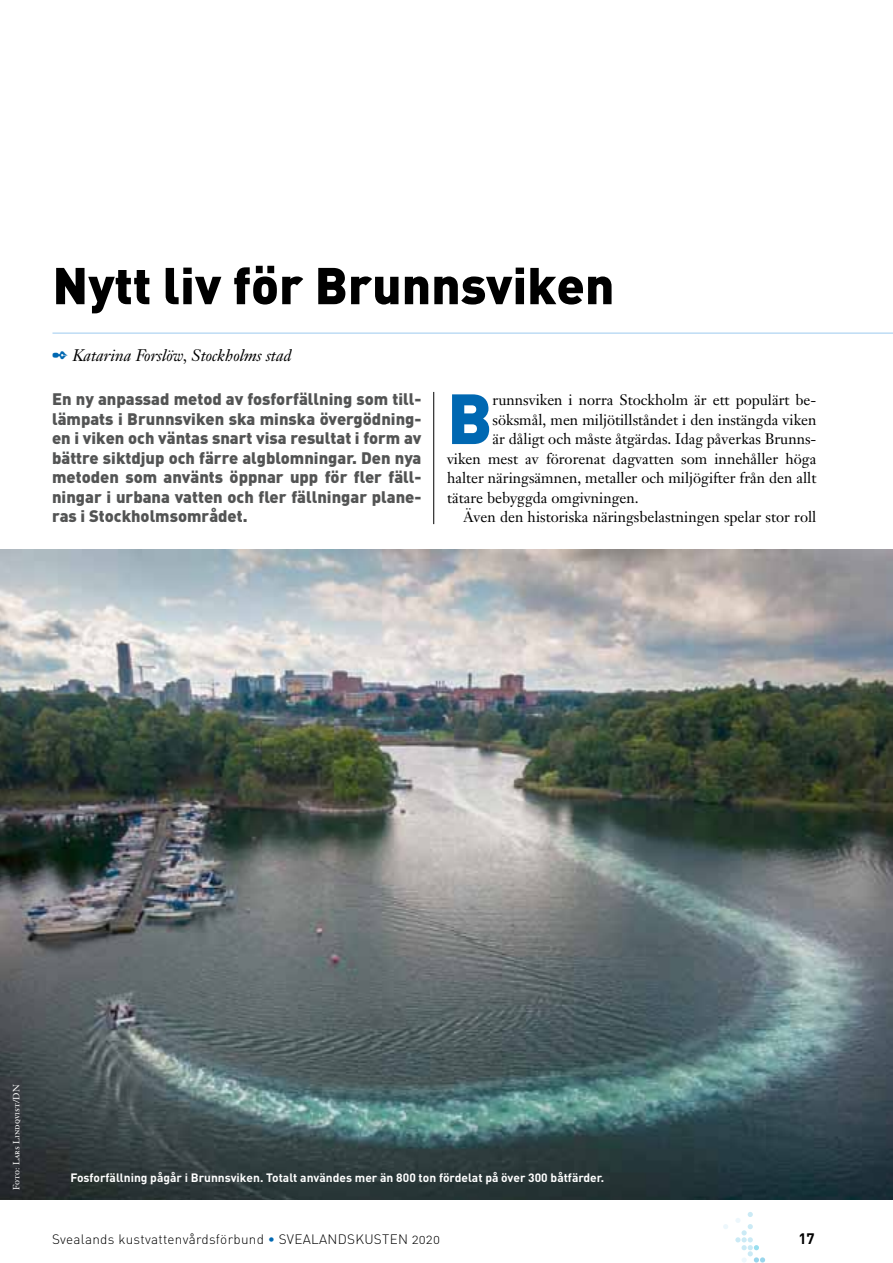
<style>
.page{position:relative;width:893px;height:1263px;background:#fff}
.page>*{position:absolute;margin:0;border:0;box-sizing:border-box;transform-origin:0 0}
.t1{font:900 69.75px "DIN";color:#0068b2}
.t2{font:900 51px "DIN";color:#000}
.t3{font:900 16.5px/19.5px "DIN";color:#535454;text-align:justify}
.t4{font:16.5px "Janson Text Italic Os F";color:#000}
.t5{font:15px "Janson Text";color:#000}
.t6{font:700 15px "DIN";color:#000}
.t7{font:13.5px "DIN Light Alternate";letter-spacing:.02em;color:#000}
.t8{font:700 12px "DIN";color:#fff}
.t9{font:9px "Janson Text Roman SC";color:#fff}
.s1{color:#0068b2}
</style>
<div class="page">
<svg style="left:723px;top:1224px;width:5px;height:5px"></svg>
<svg style="left:735px;top:1212px;width:30px;height:51px"></svg>
<hr style="left:52px;top:332px;width:841px;height:2px;background:#bbdbf4">
<hr style="left:433px;top:392px;width:1px;height:132px;background:#000">
<img style="left:0;top:550px;width:893px;height:649px">
<h2 class="t2" style="left:52px;top:252px;width:563px">Nytt liv för Brunnsviken</h2>
<p class="t4" style="left:52px;top:345px;width:241px"><span class="s1">✒</span> Katarina Forslöw, Stockholms stad</p>
<p class="t3" style="left:52px;top:388px;width:371px">En ny anpassad metod av fosforfällning som til - lämpats i Brunnsviken ska minska övergödning&shy;en i viken och väntas snart visa resultat i form av bättre siktdjup och färre algblomningar. Den nya metoden som använts öppnar upp för fler fäll&shy;ningar i urbana vatten och fler fällningar plane&shy;ras i Stockholmsområdet.</p>
<h1 class="t1" style="left:447px;top:372px;width:47px">B</h1>
<p class="t5" style="left:493px;top:390px;width:325px">runnsviken i norra Stockholm är ett populärt be-</p>
<p class="t5" style="left:493px;top:410px;width:325px">söksmål, men miljötillståndet i den instängda viken</p>
<p class="t5" style="left:493px;top:429px;width:325px">är dåligt och måste åtgärdas. Idag påverkas Brunns-</p>
<p class="t5" style="left:447px;top:449px;width:371px">viken mest av förorenat dagvatten som innehåller höga</p>
<p class="t5" style="left:447px;top:468px;width:371px">halter näringsämnen, metaller och miljögifter från den allt</p>
<p class="t5" style="left:447px;top:488px;width:193px">tätare bebyggda omgivningen.</p>
<p class="t5" style="left:463px;top:507px;width:354px">Även den historiska näringsbelastningen spelar stor roll</p>
<p class="t9" style="left:11px;top:1190px;width:107px;rotate:-90deg">Foto: Lars Lindqvist/DN</p>
<p class="t8" style="left:70px;top:1170px;width:535px">Fosforfällning pågår i Brunnsviken. Totalt användes mer än 800 ton fördelat på över 300 båtfärder.</p>
<p class="t7" style="left:52px;top:1230px;width:389px">Svealands kustvattenvårdsförbund <span class="s1">•</span> Svealandskusten 2020</p>
<p class="t6" style="left:798px;top:1228px;width:18px">17</p>
</div>
